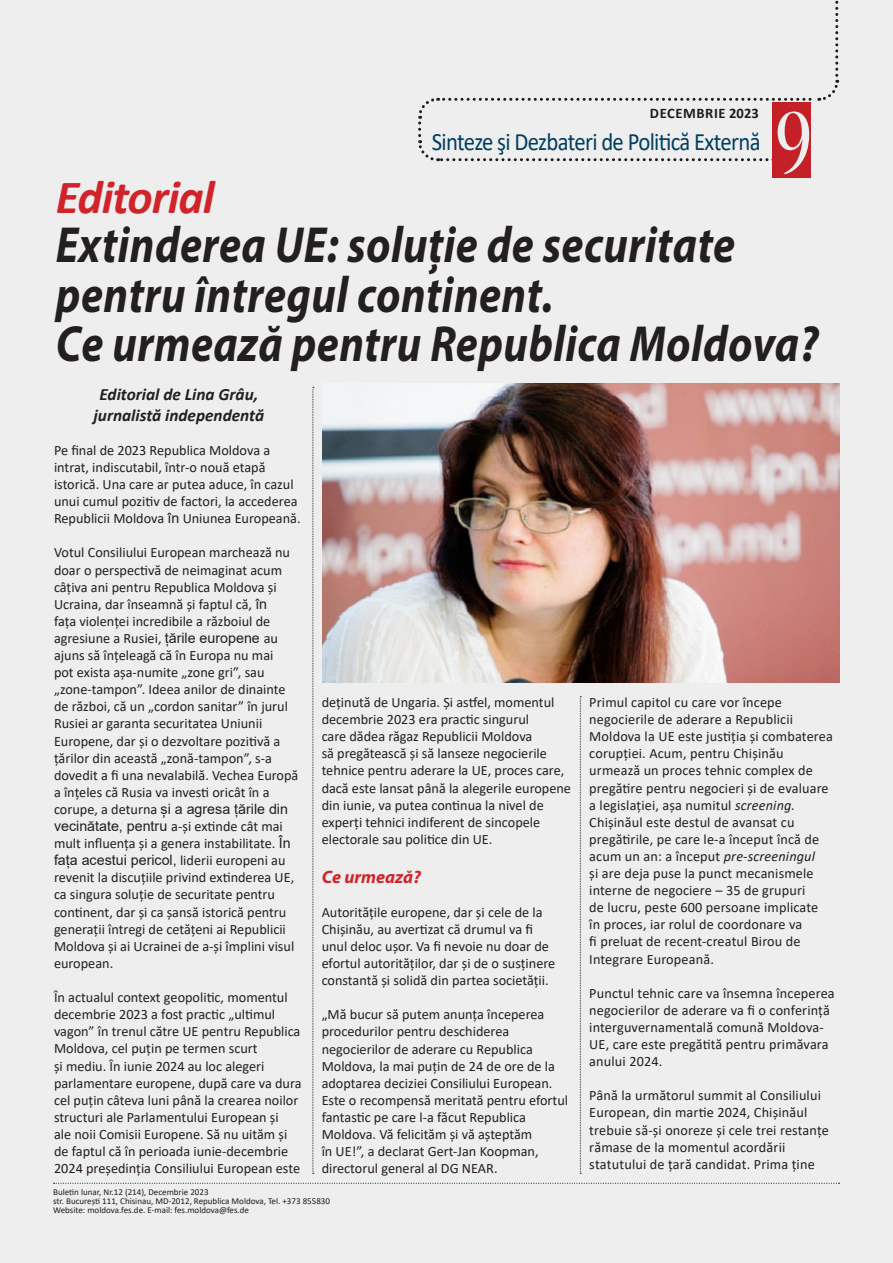
<style>
.page{position:relative;width:893px;height:1263px;background:#eeeeef}
.page>*{position:absolute;margin:0;border:0;box-sizing:border-box;transform-origin:0 0}
.t1{font:condensed 102px "Nueva Std";color:#fff}
.texte{font:italic 700 51px/49.5px "Myriad Pro";letter-spacing:.01em;color:#231f20;scale:.86 1}
.texte-2{font:italic 700 47.85px "Calibri";letter-spacing:-.02em;color:#d1232a}
.t2{font:25.05px "Calibri";letter-spacing:-.03em;color:#014368;scale:.91 1}
.INTERTITLU{font:italic 700 18px "Myriad Pro";color:#d1232a}
.texte-3{font:italic 700 17.25px "Calibri";color:#231f20}
.t3{font:700 14.55px "Calibri";letter-spacing:.04em;color:#231f20}
.texte-4{font:14.25px/17.1px "Calibri";color:#231f20}
.t4{font:9px/9px "Calibri";color:#231f20}
.s1{font-family:"Arial"}
.s2{font-style:italic}
</style>
<div class="page">
<svg style="left:313px;top:387px;width:1px;height:787px"></svg>
<svg style="left:580px;top:696px;width:1px;height:478px"></svg>
<img style="left:323px;top:384px;width:517px;height:298px">
<p class="texte-2" style="left:56px;top:163px;width:160px">Editorial</p>
<p class="t3" style="left:650px;top:103px;width:110px">DECEMBRIE 2023</p>
<p class="t1" style="left:775px;top:96px;width:39px">9</p>
<h3 class="t2" style="left:432px;top:124px;width:363px">Sinteze şi Dezbateri de Politică Externă</h3>
<p class="texte" style="left:56px;top:218px;width:791px">Extinderea UE: soluție de securitate pentru întregul continent.</p>
<p class="texte" style="left:56px;top:317px;width:888px">Ce urmează pentru Republica Moldova?</p>
<p class="texte-3" style="left:99px;top:382px;width:160px">Editorial de Lina Grâu,</p>
<p class="texte-3" style="left:94px;top:403px;width:172px">jurnalistă independentă</p>
<p class="texte-4" style="left:54px;top:441px;width:248px">Pe final de 2023 Republica Moldova a intrat, indiscutabil, într-o nouă etapă istorică. Una care ar putea aduce, în cazul unui cumul pozitiv de factori, la accederea Republicii Moldova <span class="s1">în</span> Uniunea Europeană.</p>
<p class="texte-4" style="left:54px;top:544px;width:246px">Votul Consiliului European marchează nu doar o perspectivă de neimaginat acum câțiva ani pentru Republica Moldova și Ucraina, dar înseamnă și faptul că, <span class="s1">în<br></span>fața violenței incredibile a războiul de agresiune a Rusiei, <span class="s1">țările europene</span> au ajuns să înțeleagă că în Europa nu mai<br>pot exista așa-numite „zone gri”, sau „zone-tampon”. Ideea anilor de dinainte de război, că un „cordon sanitar” în jurul Rusiei ar garanta securitatea Uniunii Europene, dar și o dezvoltare pozitivă a țărilor din această „zonă-tampon”, s-a dovedit a fi una nevalabilă. Vechea Europă a înțeles că Rusia va investi oricât în a corupe, a deturna <span class="s1">și a agresa țările din vecinătate, pentru</span> a-și extinde cât mai mult influența și a genera instabilitate. <span class="s1">În fața acestui pericol,</span> liderii europeni au revenit la discuțiile privind extinderea UE, ca singura soluție de securitate pentru continent, dar și ca șansă istorică pentru generații întregi de cetățeni ai Republicii Moldova și ai Ucrainei de a-și împlini visul european.</p>
<p class="texte-4" style="left:54px;top:988px;width:249px">În actualul context geopolitic, momentul decembrie 2023 a fost practic „ultimul vagon” în trenul către UE pentru Republica Moldova, cel puțin pe termen scurt<br>și mediu. În iunie 2024 au loc alegeri parlamentare europene, după care va dura cel puțin câteva luni până la crearea noilor structuri ale Parlamentului European și<br>ale noii Comisii Europene. Să nu uităm și de faptul că în perioada iunie-decembrie 2024 președinția Consiliului European este</p>
<p class="texte-4" style="left:322px;top:693px;width:251px">deținută de Ungaria. Și astfel, momentul decembrie 2023 era practic singurul<br>care dădea răgaz Republicii Moldova<br>să pregătească și să lanseze negocierile tehnice pentru aderare la UE, proces care, dacă este lansat până la alegerile europene din iunie, va putea continua la nivel de experți tehnici indiferent de sincopele electorale sau politice din UE.</p>
<p class="INTERTITLU" style="left:322px;top:865px;width:101px">Ce urmează?</p>
<p class="texte-4" style="left:322px;top:903px;width:235px">Autoritățile europene, dar și cele de la Chișinău, au avertizat că drumul va fi unul deloc ușor. Va fi nevoie nu doar de efortul autorităților, dar și de o susținere constantă și solidă din partea societății.</p>
<p class="texte-4" style="left:322px;top:1006px;width:248px">„Mă bucur să putem anunța începerea procedurilor pentru deschiderea negocierilor de aderare cu Republica Moldova, la mai puțin de 24 de ore de la adoptarea deciziei Consiliului European.<br>Este o recompensă meritată pentru efortul fantastic pe care l-a făcut Republica Moldova. Vă felicităm și vă așteptăm<br>în UE!”, a declarat Gert-Jan Koopman, directorul general al DG NEAR.</p>
<p class="t4" style="left:53px;top:1187px;width:278px">Buletin lunar, Nr.12 (214), Decembrie 2023<br>str. București 111, Chisinau, MD-2012, Republica Moldova, Tel. +373 855830<br>Website: moldova.fes.de. E-mail: fes.moldova@fes.de</p>
<p class="texte-4" style="left:589px;top:693px;width:245px">Primul capitol cu care vor începe negocierile de aderare a Republicii Moldova la UE este justiția și combaterea corupției. Acum, pentru Chișinău urmează un proces tehnic complex de pregătire pentru negocieri și de evaluare a legislației, așa numitul <span class="s2">screening.<br></span>Chișinăul este destul de avansat cu pregătirile, pe care le-a început încă de acum un an: a început <span class="s2">pre-screeningul<br></span>și are deja puse la punct mecanismele interne de negociere – 35 de grupuri<br>de lucru, peste 600 persoane implicate<br>în proces, iar rolul de coordonare va<br>fi preluat de recent-creatul Birou de Integrare Europeană.</p>
<p class="texte-4" style="left:589px;top:984px;width:247px">Punctul tehnic care va însemna începerea negocierilor de aderare va fi o conferință interguvernamentală comună Moldova-UE, care este pregătită pentru primăvara anului 2024.</p>
<p class="texte-4" style="left:589px;top:1087px;width:241px">Până la următorul summit al Consiliului European, din martie 2024, Chișinăul trebuie să-și onoreze și cele trei restanțe rămase de la momentul acordării statutului de țară candidat. Prima ține</p>
</div>
